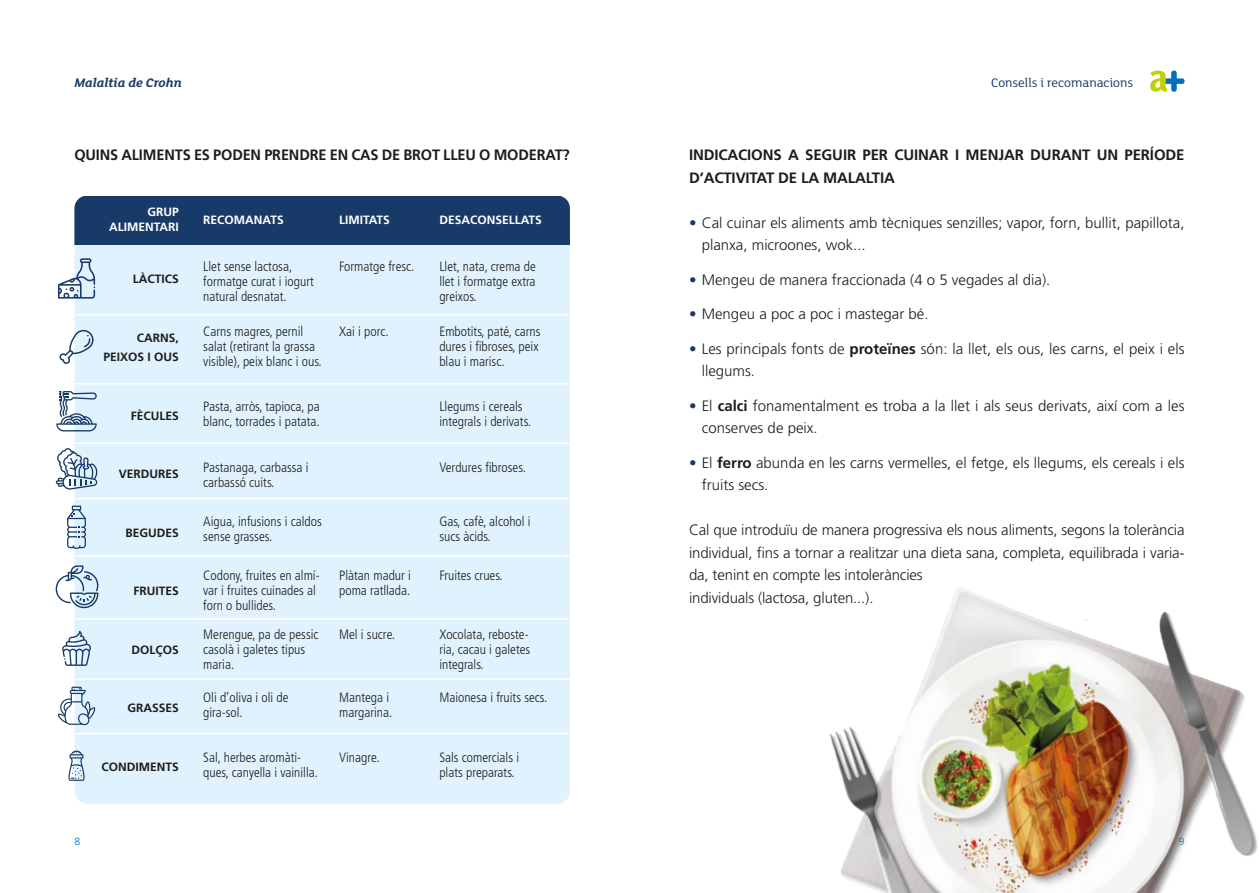
<style>
.page{position:relative;width:1259px;height:893px;background:#fff}
.page>*{position:absolute;margin:0;border:0;box-sizing:border-box;transform-origin:0 0}
.t1{font:300 15px/22.5px "Frutiger LT Std";color:#1d1d1b}
.t2{font:700 15px/22.5px "Frutiger LT Std";letter-spacing:-.01em;color:#1d1d1b}
.t3{font:300 condensed 13.5px/15px "Frutiger LT Std";color:#1d1d1b}
.t4{font:13.5px "FS Lola";color:#183a68}
.t5{font:italic 700 13.5px "FS Lola";color:#183a68}
.t6{font:700 12px "Frutiger LT Std";color:#1d1d1b}
.t7{font:700 12px "Frutiger LT Std";color:#fff}
.t8{font:300 10.5px "Frutiger LT Std";color:#0071b9}
.s1{color:#183a68}
.s2{font-weight:700}
</style>
<div class="page">
<svg style="left:1150px;top:71px;width:34px;height:21px"></svg>
<img style="left:829px;top:588px;width:429px;height:305px">
<div style="left:74px;top:196px;width:496px;height:608px;background:#e0f2fd;border-radius:13px"></div>
<div style="left:74px;top:196px;width:496px;height:48px;background:#183a68"></div>
<hr style="left:74px;top:314px;width:496px;height:1px;background:#fff">
<hr style="left:74px;top:383px;width:496px;height:1px;background:#fff">
<hr style="left:74px;top:443px;width:496px;height:1px;background:#fff">
<hr style="left:74px;top:498px;width:496px;height:1px;background:#fff">
<hr style="left:74px;top:555px;width:496px;height:2px;background:#fff">
<hr style="left:74px;top:618px;width:496px;height:1px;background:#fff">
<hr style="left:74px;top:679px;width:496px;height:1px;background:#fff">
<hr style="left:74px;top:733px;width:496px;height:1px;background:#fff">
<svg style="left:58px;top:258px;width:37px;height:41px"></svg>
<svg style="left:59px;top:330px;width:35px;height:34px"></svg>
<svg style="left:56px;top:448px;width:41px;height:42px"></svg>
<svg style="left:58px;top:687px;width:37px;height:38px"></svg>
<svg style="left:67px;top:506px;width:19px;height:43px"></svg>
<svg style="left:62px;top:631px;width:29px;height:35px"></svg>
<svg style="left:68px;top:751px;width:17px;height:30px"></svg>
<svg style="left:56px;top:565px;width:42px;height:43px"></svg>
<svg style="left:56px;top:391px;width:41px;height:40px"></svg>
<p class="t5" style="left:74px;top:73px;width:109px">Malaltia de Crohn</p>
<p class="t4" style="left:991px;top:73px;width:144px">Consells i recomanacions</p>
<p class="t2" style="left:74px;top:144px;width:497px">QUINS ALIMENTS ES PODEN PRENDRE EN CAS DE BROT LLEU O MODERAT?</p>
<p class="t7" style="left:147px;top:205px;width:33px">GRUP</p>
<p class="t7" style="left:109px;top:220px;width:71px">ALIMENTARI</p>
<p class="t6" style="left:133px;top:272px;width:48px">LÀCTICS</p>
<p class="t6" style="left:137px;top:331px;width:43px">CARNS,</p>
<p class="t6" style="left:103px;top:350px;width:77px">PEIXOS I OUS</p>
<p class="t6" style="left:131px;top:409px;width:50px">FÈCULES</p>
<p class="t6" style="left:119px;top:467px;width:62px">VERDURES</p>
<p class="t6" style="left:125px;top:526px;width:55px">BEGUDES</p>
<p class="t6" style="left:133px;top:584px;width:47px">FRUITES</p>
<p class="t6" style="left:131px;top:643px;width:49px">DOLÇOS</p>
<p class="t6" style="left:127px;top:701px;width:53px">GRASSES</p>
<p class="t6" style="left:101px;top:760px;width:79px">CONDIMENTS</p>
<p class="t7" style="left:203px;top:213px;width:82px">RECOMANATS</p>
<p class="t7" style="left:339px;top:213px;width:52px">LIMITATS</p>
<p class="t7" style="left:439px;top:213px;width:104px">DESACONSELLATS</p>
<p class="t3" style="left:203px;top:259px;width:112px">Llet sense lactosa, formatge curat i iogurt natural desnatat.</p>
<p class="t3" style="left:339px;top:259px;width:77px">Formatge fresc.</p>
<p class="t3" style="left:439px;top:259px;width:98px;text-align:justify">Llet, nata, crema de llet i formatge extra greixos.</p>
<p class="t3" style="left:203px;top:324px;width:120px">Carns magres, pernil salat (retirant la grassa visible), peix blanc i ous.</p>
<p class="t3" style="left:339px;top:324px;width:51px">Xai i porc.</p>
<p class="t3" style="left:439px;top:324px;width:103px">Embotits, paté, carns dures i fibroses, peix blau i marisc.</p>
<p class="t3" style="left:203px;top:399px;width:118px">Pasta, arròs, tapioca, pa blanc, torrades i patata.</p>
<p class="t3" style="left:439px;top:399px;width:93px">Llegums i cereals integrals i derivats.</p>
<p class="t3" style="left:203px;top:459px;width:107px">Pastanaga, carbassa i carbassó cuits.</p>
<p class="t3" style="left:439px;top:459px;width:88px">Verdures fibroses.</p>
<p class="t3" style="left:203px;top:514px;width:120px">Aigua, infusions i caldos sense grasses.</p>
<p class="t3" style="left:439px;top:514px;width:93px">Gas, cafè, alcohol i sucs àcids.</p>
<p class="t3" style="left:203px;top:568px;width:118px">Codony, fruites en almí&shy;var i fruites cuinades al forn o bullides.</p>
<p class="t3" style="left:339px;top:568px;width:73px">Plàtan madur i poma ratllada.</p>
<p class="t3" style="left:439px;top:568px;width:65px">Fruites crues.</p>
<p class="t3" style="left:203px;top:627px;width:117px">Merengue, pa de pessic casolà i galetes tipus maria.</p>
<p class="t3" style="left:339px;top:627px;width:57px">Mel i sucre.</p>
<p class="t3" style="left:439px;top:627px;width:92px">Xocolata, reboste&shy;ria, cacau i galetes integrals.</p>
<p class="t3" style="left:203px;top:690px;width:87px">Oli d’oliva i oli de gira-sol.</p>
<p class="t3" style="left:339px;top:690px;width:55px">Mantega i margarina.</p>
<p class="t3" style="left:439px;top:690px;width:109px">Maionesa i fruits secs.</p>
<p class="t3" style="left:203px;top:750px;width:116px">Sal, herbes aromàti&shy;ques, canyella i vainilla.</p>
<p class="t3" style="left:339px;top:750px;width:42px">Vinagre.</p>
<p class="t3" style="left:439px;top:750px;width:81px">Sals comercials i plats preparats.</p>
<p class="t2" style="left:689px;top:144px;width:497px">INDICACIONS A SEGUIR PER CUINAR I MENJAR DURANT UN PERÍODE<br>D’ACTIVITAT DE LA MALALTIA</p>
<p class="t1" style="left:702px;top:211px;width:484px;text-indent:-13px"><span class="s1">•</span> Cal cuinar els aliments amb tècniques senzilles; vapor, forn, bullit, papillota, planxa, microones, wok...</p>
<p class="t1" style="left:689px;top:268px;width:360px"><span class="s1">•</span> Mengeu de manera fraccionada (4 o 5 vegades al dia).</p>
<p class="t1" style="left:689px;top:303px;width:238px"><span class="s1">•</span> Mengeu a poc a poc i mastegar bé.</p>
<p class="t1" style="left:702px;top:337px;width:484px;text-indent:-13px"><span class="s1">•</span> Les principals fonts de <span class="s2">proteïnes</span> són: la llet, els ous, les carns, el peix i els llegums.</p>
<p class="t1" style="left:702px;top:394px;width:484px;text-indent:-13px"><span class="s1">•</span> El <span class="s2">calci</span> fonamentalment es troba a la llet i als seus derivats, així com a les conserves de peix.</p>
<p class="t1" style="left:702px;top:451px;width:484px;text-indent:-13px"><span class="s1">•</span> El <span class="s2">ferro</span> abunda en les carns vermelles, el fetge, els llegums, els cereals i els fruits secs.</p>
<p class="t1" style="left:689px;top:519px;width:497px;text-align:justify">Cal que introduïu de manera progressiva els nous aliments, segons la tolerància individual, fins a tornar a realitzar una dieta sana, completa, equilibrada i varia&shy;da, tenint en compte les intoleràncies</p>
<p class="t1" style="left:689px;top:586px;width:183px">individuals (lactosa, gluten...).</p>
<p class="t8" style="left:74px;top:835px;width:7px">8</p>
<p class="t8" style="left:1178px;top:835px;width:7px">9</p>
</div>
